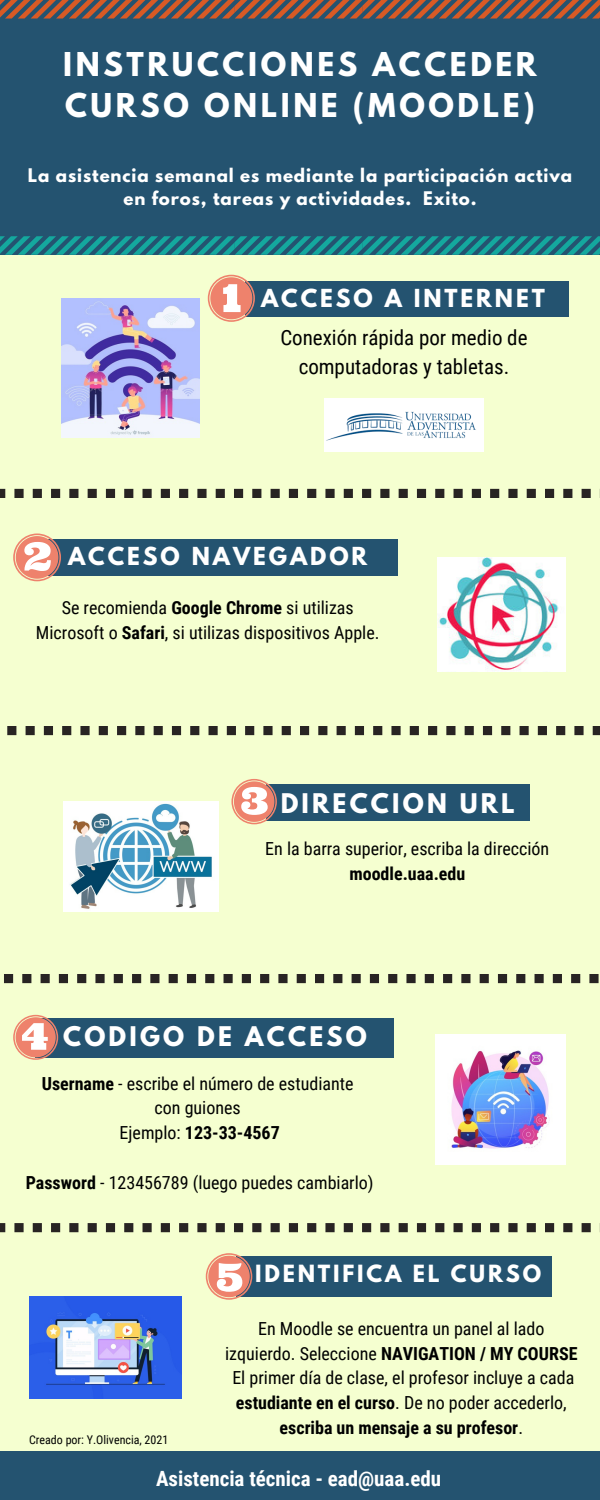
<style>
.page{position:relative;width:600px;height:1500px;background:#f5ffd0}
.page>*{position:absolute;margin:0;border:0;box-sizing:border-box;transform-origin:0 0}
.t1{font:700 29.1px/40.5px "League Spartan";letter-spacing:.125em;color:#fff}
.t2{font:700 24px "League Spartan";letter-spacing:.135em;color:#fff}
.t3{font:700 22px "League Spartan";letter-spacing:.135em;color:#fff}
.t4{font:21px/29.2px "Roboto Condensed";color:#000;text-align:center}
.t5{font:700 21px "Roboto Condensed";color:#fff}
.t6{font:700 21px "League Spartan";letter-spacing:.135em;color:#fff}
.t7{font:18px/24.8px "Roboto Condensed";color:#000;text-align:center}
.t8{font:700 18px "Roboto Condensed";color:#000}
.t9{font:700 16.6px/23.2px "League Spartan";letter-spacing:.055em;color:#fff;text-align:center}
.t10{font:12px "Roboto Condensed";color:#000}
.s1{font-weight:700}
.s2{font-weight:400}
</style>
<div class="page">
<div style="left:0;top:0;width:600px;height:255px;background:#245370"></div>
<svg style="left:0;top:0;width:600px;height:19px"></svg>
<svg style="left:0;top:236px;width:600px;height:19px"></svg>
<div style="left:246px;top:281px;width:323px;height:35px;background:#245370"></div>
<svg style="left:0;top:489px;width:280px;height:9px"></svg>
<svg style="left:289px;top:489px;width:311px;height:9px"></svg>
<div style="left:37px;top:539px;width:361px;height:37px;background:#245370"></div>
<svg style="left:7px;top:726px;width:284px;height:9px"></svg>
<svg style="left:300px;top:726px;width:300px;height:9px"></svg>
<div style="left:267px;top:784px;width:263px;height:37px;background:#245370"></div>
<svg style="left:4px;top:974px;width:302px;height:9px"></svg>
<svg style="left:315px;top:974px;width:284px;height:9px"></svg>
<div style="left:36px;top:1018px;width:358px;height:39px;background:#245370"></div>
<svg style="left:0;top:1223px;width:280px;height:9px"></svg>
<svg style="left:289px;top:1223px;width:311px;height:9px"></svg>
<div style="left:236px;top:1256px;width:316px;height:41px;background:#245370"></div>
<div style="left:0;top:1451px;width:600px;height:49px;background:#245370"></div>
<img style="left:438px;top:558px;width:127px;height:114px">
<img style="left:61px;top:298px;width:139px;height:139px">
<img style="left:64px;top:802px;width:154px;height:109px">
<img style="left:435px;top:1035px;width:130px;height:129px">
<img style="left:29px;top:1297px;width:152px;height:101px">
<img style="left:324px;top:399px;width:160px;height:53px">
<svg style="left:208px;top:275px;width:47px;height:47px"></svg>
<svg style="left:13px;top:534px;width:48px;height:47px"></svg>
<svg style="left:231px;top:779px;width:46px;height:45px"></svg>
<svg style="left:13px;top:1015px;width:45px;height:45px"></svg>
<svg style="left:206px;top:1253px;width:46px;height:47px"></svg>
<p class="t1" style="left:63px;top:48px;width:475px">INSTRUCCIONES ACCEDER<br>CURSO ONLINE (MOODLE)</p>
<p class="t9" style="left:28px;top:166px;width:546px">La asistencia semanal es mediante la participación activa en foros, tareas y actividades. Exito.</p>
<p class="t3" style="left:261px;top:287px;width:285px">ACCESO A INTERNET</p>
<p class="t4" style="left:280px;top:323px;width:249px">Conexión rápida por medio de computadoras y tabletas.</p>
<p class="t3" style="left:68px;top:545px;width:301px">ACCESO NAVEGADOR</p>
<p class="t7" style="left:36px;top:595px;width:345px">Se recomienda <span class="s1">Google Chrome</span> si utilizas<br>Microsoft o <span class="s1">Safari</span>, si utilizas dispositivos Apple.</p>
<p class="t2" style="left:281px;top:791px;width:236px">DIRECCION URL</p>
<p class="t7" style="left:265px;top:837px;width:286px">En la barra superior, escriba la dirección <span class="s1">moodle.uaa.edu</span></p>
<p class="t2" style="left:63px;top:1024px;width:305px">CODIGO DE ACCESO</p>
<p class="t7" style="left:42px;top:1071px;width:313px"><span class="s1">Username</span> - escribe el número de estudiante</p>
<p class="t7" style="left:155px;top:1096px;width:88px">con guiones</p>
<p class="t8" style="left:120px;top:1122px;width:162px"><span class="s2">Ejemplo:</span> 123-33-4567</p>
<p class="t7" style="left:26px;top:1170px;width:349px"><span class="s1">Password</span> - 123456789 (luego puedes cambiarlo)</p>
<p class="t10" style="left:29px;top:1433px;width:141px">Creado por: Y.Olivencia, 2021</p>
<p class="t6" style="left:255px;top:1263px;width:287px">IDENTIFICA EL CURSO</p>
<p class="t7" style="left:225px;top:1316px;width:354px">En Moodle se encuentra un panel al lado izquierdo. Seleccione <span class="s1">NAVIGATION / MY COURSE</span></p>
<p class="t7" style="left:232px;top:1366px;width:343px">El primer día de clase, el profesor incluye a cada <span class="s1">estudiante en el curso</span>. De no poder accederlo, <span class="s1">escriba un mensaje a su profesor</span>.</p>
<p class="t5" style="left:156px;top:1467px;width:287px">Asistencia técnica - ead@uaa.edu</p>
</div>
